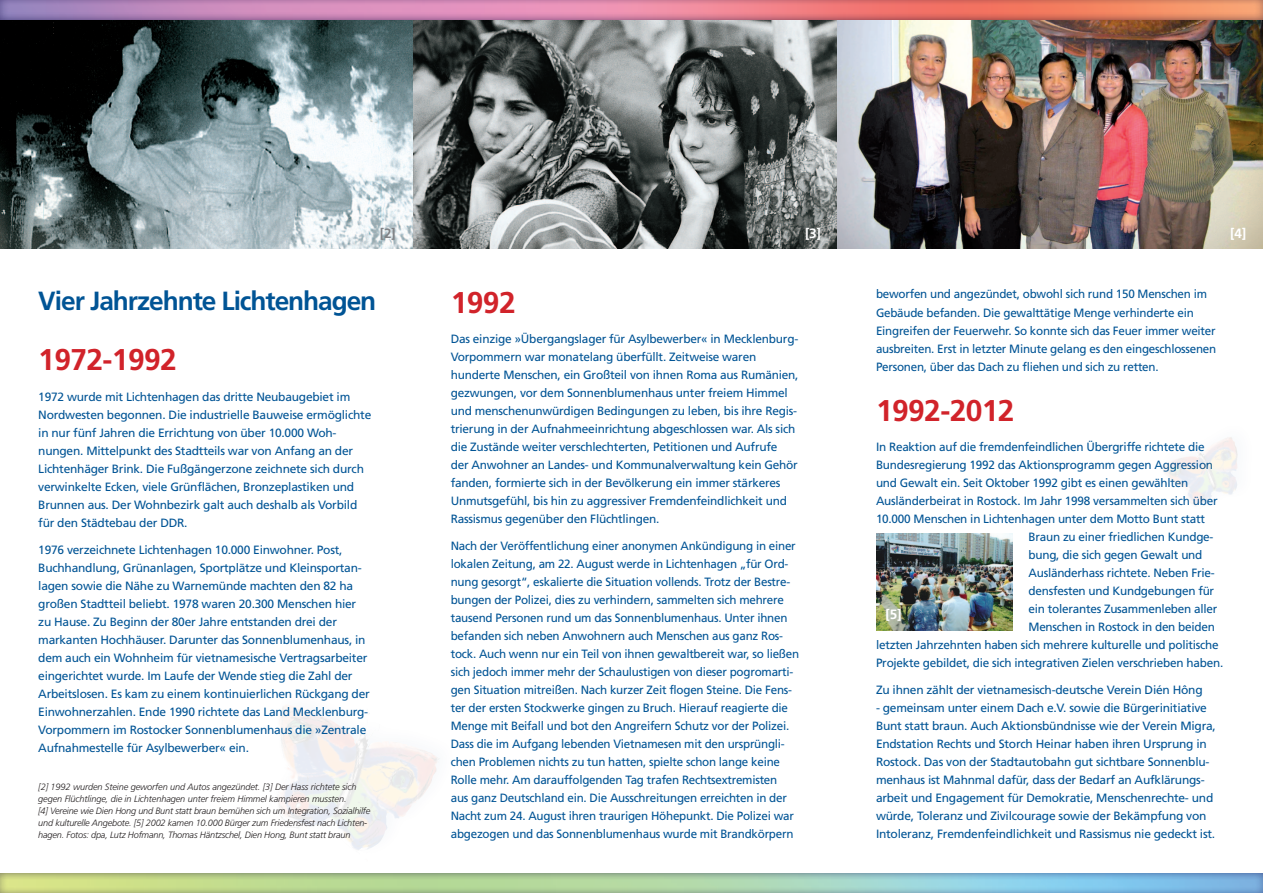
<style>
.page{position:relative;width:1263px;height:893px;background:#fff}
.page>*{position:absolute;margin:0;border:0;box-sizing:border-box;transform-origin:0 0}
.t1{font:700 30px "Frutiger";letter-spacing:-.02em;color:#d1232a}
.t2{font:700 26.25px "Frutiger";letter-spacing:-.04em;color:#005495}
.t3{font:700 13.5px "Frutiger";color:#fff}
.t4{font:700 13.5px "Frutiger";color:#808285}
.t5{font:12px/18px "Frutiger";letter-spacing:-.02em;color:#005495}
.t6{font:italic 300 9.15px/12px "Frutiger";letter-spacing:-.02em;color:#231f20}
</style>
<div class="page">
<div style="left:262px;top:684px;width:201px;height:183px;background:#005495;opacity:.35"></div>
<img style="left:277px;top:704px;width:15px;height:84px">
<div style="left:0;top:873px;width:1263px;height:20px;background:#110658;opacity:.5"></div>
<img style="left:412px;top:22px;width:426px;height:227px">
<svg style="left:0;top:22px;width:412px;height:227px;background:#6e7d80"></svg>
<img style="left:838px;top:22px;width:425px;height:227px">
<div style="left:1152px;top:405px;width:104px;height:101px;background:#005495;opacity:.35"></div>
<img style="left:1206px;top:424px;width:28px;height:26px">
<img style="left:876px;top:533px;width:137px;height:97px">
<div style="left:0;top:0;width:1263px;height:22px;background:#110658;opacity:.5"></div>
<p class="t4" style="left:380px;top:225px;width:17px">[2]</p>
<p class="t3" style="left:805px;top:225px;width:17px">[3]</p>
<p class="t3" style="left:1230px;top:225px;width:17px">[4]</p>
<h2 class="t2" style="left:38px;top:285px;width:340px">Vier Jahrzehnte Lichtenhagen</h2>
<h1 class="t1" style="left:451px;top:284px;width:66px">1992</h1>
<p class="t5" style="left:451px;top:330px;width:349px">Das einzige »Übergangslager für Asylbewerber« in Mecklenburg-Vorpommern war monatelang überfüllt. Zeitweise waren hunderte Menschen, ein Großteil von ihnen Roma aus Rumänien, gezwungen, vor dem Sonnenblumenhaus unter freiem Himmel und menschenunwürdigen Bedingungen zu leben, bis ihre Regis&shy;trierung in der Aufnahmeeinrichtung abgeschlossen war. Als sich die Zustände weiter verschlechterten, Petitionen und Aufrufe<br>der Anwohner an Landes- und Kommunalverwaltung kein Gehör fanden, formierte sich in der Bevölkerung ein immer stärkeres Unmutsgefühl, bis hin zu aggressiver Fremdenfeindlichkeit und Rassismus gegenüber den Flüchtlingen.</p>
<p class="t5" style="left:451px;top:536px;width:350px">Nach der Veröffentlichung einer anonymen Ankündigung in einer lokalen Zeitung, am 22. August werde in Lichtenhagen „für Ord&shy;nung gesorgt“, eskalierte die Situation vollends. Trotz der Bestre&shy;bungen der Polizei, dies zu verhindern, sammelten sich mehrere tausend Personen rund um das Sonnenblumenhaus. Unter ihnen befanden sich neben Anwohnern auch Menschen aus ganz Ros&shy;tock. Auch wenn nur ein Teil von ihnen gewaltbereit war, so ließen sich jedoch immer mehr der Schaulustigen von dieser pogromarti&shy;gen Situation mitreißen. Nach kurzer Zeit flogen Steine. Die Fens&shy;ter der ersten Stockwerke gingen zu Bruch. Hierauf reagierte die Menge mit Beifall und bot den Angreifern Schutz vor der Polizei.<br>Dass die im Aufgang lebenden Vietnamesen mit den ursprüngli&shy;chen Problemen nichts zu tun hatten, spielte schon lange keine Rolle mehr. Am darauffolgenden Tag trafen Rechtsextremisten<br>aus ganz Deutschland ein. Die Ausschreitungen erreichten in der Nacht zum 24. August ihren traurigen Höhepunkt. Die Polizei war abgezogen und das Sonnenblumenhaus wurde mit Brandkörpern</p>
<h1 class="t1" style="left:38px;top:342px;width:140px">1972-1992</h1>
<p class="t5" style="left:38px;top:388px;width:335px">1972 wurde mit Lichtenhagen das dritte Neubaugebiet im Nordwesten begonnen. Die industrielle Bauweise ermöglichte in nur fünf Jahren die Errichtung von über 10.000 Woh&shy;nungen. Mittelpunkt des Stadtteils war von Anfang an der Lichtenhäger Brink. Die Fußgängerzone zeichnete sich durch verwinkelte Ecken, viele Grünflächen, Bronzeplastiken und Brunnen aus. Der Wohnbezirk galt auch deshalb als Vorbild für den Städtebau der DDR.</p>
<p class="t5" style="left:38px;top:540px;width:333px">1976 verzeichnete Lichtenhagen 10.000 Einwohner. Post, Buchhandlung, Grünanlagen, Sportplätze und Kleinsportan&shy;lagen sowie die Nähe zu Warnemünde machten den 82 ha großen Stadtteil beliebt. 1978 waren 20.300 Menschen hier zu Hause. Zu Beginn der 80er Jahre entstanden drei der markanten Hochhäuser. Darunter das Sonnenblumenhaus, in dem auch ein Wohnheim für vietnamesische Vertragsarbeiter eingerichtet wurde. Im Laufe der Wende stieg die Zahl der Arbeitslosen. Es kam zu einem kontinuierlichen Rückgang der Einwohnerzahlen. Ende 1990 richtete das Land Mecklenburg-Vorpommern im Rostocker Sonnenblumenhaus die »Zentrale Aufnahmestelle für Asylbewerber« ein.</p>
<p class="t6" style="left:38px;top:780px;width:334px">[2] 1992 wurden Steine geworfen und Autos angezündet. [3] Der Hass richtete sich gegen Flüchtlinge, die in Lichtenhagen unter freiem Himmel kampieren mussten.<br>[4] Vereine wie Dien Hong und Bunt statt braun bemühen sich um Integration, Sozialhilfe und kulturelle Angebote. [5] 2002 kamen 10.000 Bürger zum Friedensfest nach Lichten&shy;hagen. Fotos: dpa, Lutz Hofmann, Thomas Häntzschel, Dien Hong, Bunt statt braun</p>
<p class="t5" style="left:876px;top:285px;width:342px">beworfen und angezündet, obwohl sich rund 150 Menschen im Gebäude befanden. Die gewalttätige Menge verhinderte ein Eingreifen der Feuerwehr. So konnte sich das Feuer immer weiter ausbreiten. Erst in letzter Minute gelang es den eingeschlossenen Personen, über das Dach zu fliehen und sich zu retten.</p>
<h1 class="t1" style="left:876px;top:392px;width:140px">1992-2012</h1>
<p class="t5" style="left:876px;top:438px;width:330px">In Reaktion auf die fremdenfeindlichen Übergriffe richtete die</p>
<p class="t5" style="left:876px;top:456px;width:339px">Bundesregierung 1992 das Aktionsprogramm gegen Aggression</p>
<p class="t5" style="left:876px;top:474px;width:314px">und Gewalt ein. Seit Oktober 1992 gibt es einen gewählten</p>
<p class="t5" style="left:876px;top:492px;width:343px">Ausländerbeirat in Rostock. Im Jahr 1998 versammelten sich über</p>
<p class="t5" style="left:876px;top:510px;width:331px">10.000 Menschen in Lichtenhagen unter dem Motto Bunt statt</p>
<p class="t5" style="left:1028px;top:528px;width:187px">Braun zu einer friedlichen Kundge-</p>
<p class="t5" style="left:1028px;top:546px;width:175px">bung, die sich gegen Gewalt und</p>
<p class="t5" style="left:1028px;top:564px;width:188px">Ausländerhass richtete. Neben Frie-</p>
<p class="t5" style="left:1028px;top:582px;width:187px">densfesten und Kundgebungen für</p>
<p class="t5" style="left:1028px;top:600px;width:190px">ein tolerantes Zusammenleben aller</p>
<p class="t5" style="left:1028px;top:618px;width:188px">Menschen in Rostock in den beiden</p>
<p class="t5" style="left:876px;top:636px;width:344px">letzten Jahrzehnten haben sich mehrere kulturelle und politische</p>
<p class="t5" style="left:876px;top:654px;width:349px">Projekte gebildet, die sich integrativen Zielen verschrieben haben.</p>
<p class="t5" style="left:876px;top:680px;width:328px">Zu ihnen zählt der vietnamesisch-deutsche Verein Dién Hông</p>
<p class="t5" style="left:876px;top:698px;width:341px">- gemeinsam unter einem Dach e.V. sowie die Bürgerinitiative Bunt statt braun. Auch Aktionsbündnisse wie der Verein Migra, Endstation Rechts und Storch Heinar haben ihren Ursprung in Rostock. Das von der Stadtautobahn gut sichtbare Sonnenblu&shy;menhaus ist Mahnmal dafür, dass der Bedarf an Aufklärungs&shy;arbeit und Engagement für Demokratie, Menschenrechte- und würde, Toleranz und Zivilcourage sowie der Bekämpfung von Intoleranz, Fremdenfeindlichkeit und Rassismus nie gedeckt ist.</p>
<p class="t3" style="left:885px;top:607px;width:17px">[5]</p>
</div>
